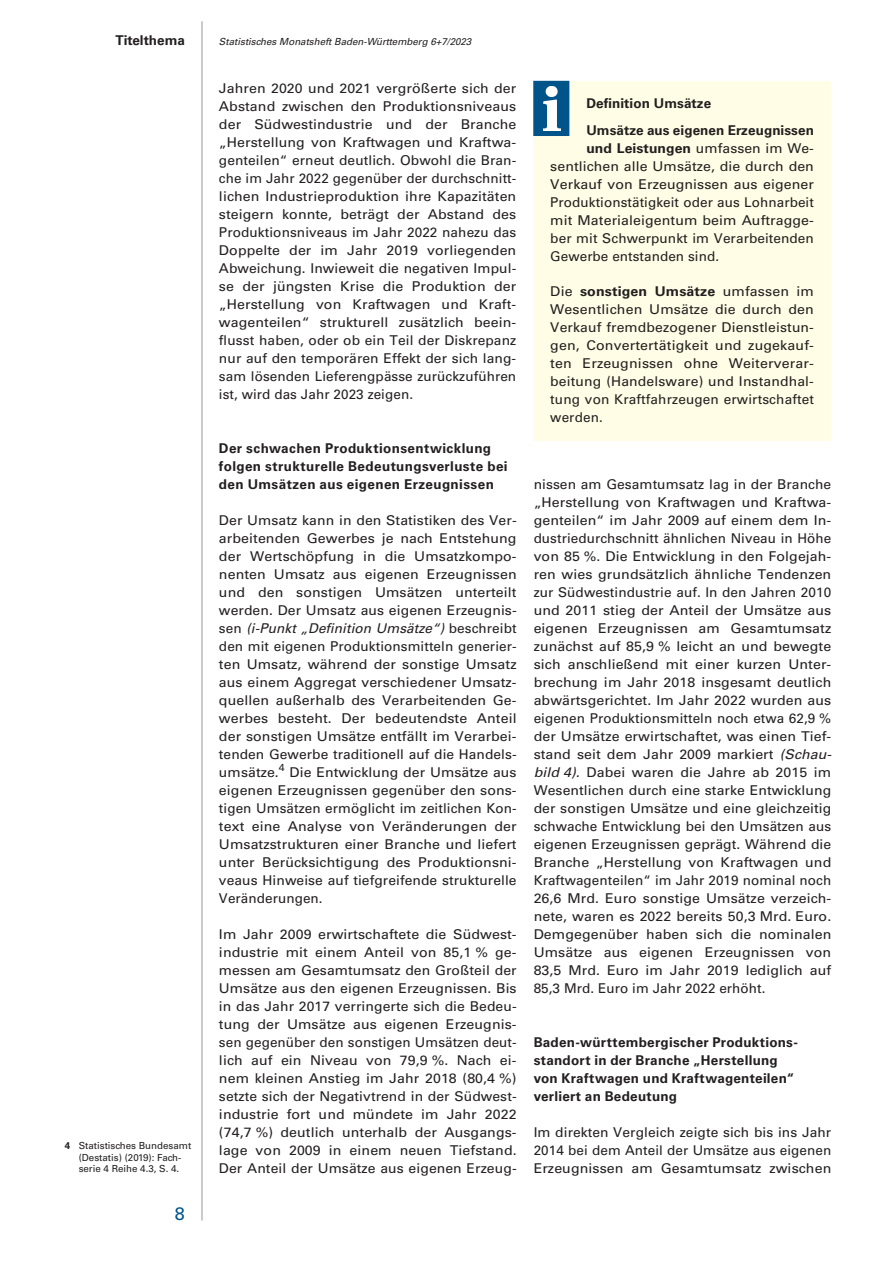
<style>
.page{position:relative;width:893px;height:1263px;background:#fff}
.page>*{position:absolute;margin:0;border:0;box-sizing:border-box;transform-origin:0 0}
.t1{font:18px "Univers";color:#01548a}
.Fließtext{font:13.5px/18px "Univers";letter-spacing:.005em;color:#231f20;text-align:justify;scale:1.05 1}
.Fließtext-2{font:13.5px/18px "Univers";letter-spacing:.005em;color:#231f20;text-align:justify}
.Fließtext-3{font:13.5px/18px "Univers";letter-spacing:.005em;color:#231f20;text-align:justify;scale:1.04 1}
.Kapitelzwischenübers{font:700 13.5px/18px "Univers";letter-spacing:.02em;color:#231f20}
.Fließtext-4{font:700 13.5px "Univers";letter-spacing:.005em;color:#231f20}
.Kapitelzwischenübers-2{font:700 13.5px "Univers";color:#231f20}
.t2{font:9.75px/11.7px "Univers";color:#231f20;text-align:center}
.t3{font:italic 9.75px "Univers";color:#231f20}
.s1{font-weight:700}
.s2{font-style:italic}
.s3{font-weight:400}
</style>
<div class="page">
<hr style="left:202px;top:21px;width:1px;height:1199px;background:#939598">
<div style="left:533px;top:81px;width:298px;height:360px;background:#fffde5"></div>
<div style="left:533px;top:81px;width:36px;height:55px;background:#01548a;border:2px solid #01548a"></div>
<img style="left:543px;top:86px;width:17px;height:44px">
<p class="Kapitelzwischenübers-2" style="left:115px;top:32px;width:71px">Titelthema</p>
<p class="t3" style="left:219px;top:35px;width:254px">Statistisches Monatsheft Baden-Württemberg 6+7/2023</p>
<p class="t2" style="left:65px;top:1140px;width:128px"><span class="s1">4</span> Statistisches Bundesamt (Destatis) (2019): Fach‑ serie 4 Reihe 4.3, S. 4.</p>
<h1 class="t1" style="left:175px;top:1203px;width:12px">8</h1>
<p class="Fließtext" style="left:219px;top:79px;width:285px">Jahren 2020 und 2021 vergrößerte sich der Abstand zwischen den Produktionsniveaus der Südwestindustrie und der Branche „Herstellung von Kraftwagen und Kraftwa‑ genteilen“ erneut deutlich. Obwohl die Bran‑ che im Jahr 2022 gegenüber der durchschnitt‑ lichen Industrieproduktion ihre Kapazitäten steigern konnte, beträgt der Abstand des Produktionsniveaus im Jahr 2022 nahezu das Doppelte der im Jahr 2019 vorliegenden Abweichung. Inwieweit die negativen Impul‑ se der jüngsten Krise die Produktion der „Herstellung von Kraftwagen und Kraft‑ wagenteilen“ strukturell zusätzlich beein‑ flusst haben, oder ob ein Teil der Diskrepanz nur auf den temporären Effekt der sich lang‑ sam lösenden Lieferengpässe zurückzuführen ist, wird das Jahr 2023 zeigen.</p>
<p class="Kapitelzwischenübers" style="left:219px;top:439px;width:290px">Der schwachen Produktionsentwicklung folgen strukturelle Bedeutungsverluste bei den Umsätzen aus eigenen Erzeugnissen</p>
<p class="Fließtext-3" style="left:219px;top:511px;width:288px">Der Umsatz kann in den Statistiken des Ver‑ arbeitenden Gewerbes je nach Entstehung der Wertschöpfung in die Umsatzkompo‑ nenten Umsatz aus eigenen Erzeugnissen und den sonstigen Umsätzen unterteilt werden. Der Umsatz aus eigenen Erzeugnis‑ sen <span class="s2">(i-Punkt „Definition Umsätze“)</span> beschreibt den mit eigenen Produktionsmitteln generier‑ ten Umsatz, während der sonstige Umsatz aus einem Aggregat verschiedener Umsatz‑ quellen außerhalb des Verarbeitenden Ge‑ werbes besteht. Der bedeutendste Anteil der sonstigen Umsätze entfällt im Verarbei‑ tenden Gewerbe traditionell auf die Handels‑ umsätze.<sup>4</sup> Die Entwicklung der Umsätze aus eigenen Erzeugnissen gegenüber den sons‑ tigen Umsätzen ermöglicht im zeitlichen Kon‑ text eine Analyse von Veränderungen der Umsatzstrukturen einer Branche und liefert unter Berücksichtigung des Produktionsni‑ veaus Hinweise auf tiefgreifende strukturelle Veränderungen.</p>
<p class="Fließtext" style="left:219px;top:925px;width:285px">Im Jahr 2009 erwirtschaftete die Südwest‑ industrie mit einem Anteil von 85,1 % ge‑ messen am Gesamtumsatz den Großteil der Umsätze aus den eigenen Erzeugnissen. Bis in das Jahr 2017 verringerte sich die Bedeu‑ tung der Umsätze aus eigenen Erzeugnis‑ sen gegenüber den sonstigen Umsätzen deut‑ lich auf ein Niveau von 79,9 %. Nach ei‑ nem kleinen Anstieg im Jahr 2018 (80,4 %) setzte sich der Negativtrend in der Südwest‑ industrie fort und mündete im Jahr 2022 (74,7 %) deutlich unterhalb der Ausgangs‑ lage von 2009 in einem neuen Tiefstand.<br>Der Anteil der Umsätze aus eigenen Erzeug‑</p>
<p class="Fließtext-4" style="left:586px;top:96px;width:126px">Definition Umsätze</p>
<p class="Fließtext-4" style="left:586px;top:122px;width:229px">Umsätze aus eigenen Erzeugnissen</p>
<p class="Fließtext-4" style="left:586px;top:140px;width:229px">und Leistungen <span class="s3">umfassen im We‑</span></p>
<p class="Fließtext" style="left:550px;top:157px;width:253px">sentlichen alle Umsätze, die durch den</p>
<p class="Fließtext" style="left:550px;top:175px;width:253px">Verkauf von Erzeugnissen aus eigener</p>
<p class="Fließtext-2" style="left:550px;top:193px;width:265px">Produktionstätigkeit oder aus Lohnarbeit</p>
<p class="Fließtext" style="left:550px;top:211px;width:253px">mit Materialeigentum beim Auftragge‑</p>
<p class="Fließtext-2" style="left:550px;top:229px;width:265px">ber mit Schwerpunkt im Verarbeitenden</p>
<p class="Fließtext-2" style="left:550px;top:247px;width:170px">Gewerbe entstanden sind.</p>
<p class="Fließtext" style="left:550px;top:282px;width:253px">Die <span class="s1">sonstigen Umsätze</span> umfassen im Wesentlichen Umsätze die durch den Verkauf fremdbezogener Dienstleistun‑ gen, Convertertätigkeit und zugekauf‑ ten Erzeugnissen ohne Weiterverar‑ beitung (Handelsware) und Instandhal‑ tung von Kraftfahrzeugen erwirtschaftet werden.</p>
<p class="Fließtext-2" style="left:534px;top:475px;width:299px">nissen am Gesamtumsatz lag in der Branche „Herstellung von Kraftwagen und Kraftwa‑ genteilen“ im Jahr 2009 auf einem dem In‑ dustriedurchschnitt ähnlichen Niveau in Höhe von 85 %. Die Entwicklung in den Folgejah‑ ren wies grundsätzlich ähnliche Tendenzen zur Südwestindustrie auf. In den Jahren 2010 und 2011 stieg der Anteil der Umsätze aus eigenen Erzeugnissen am Gesamtumsatz zunächst auf 85,9 % leicht an und bewegte sich anschließend mit einer kurzen Unter‑ brechung im Jahr 2018 insgesamt deutlich abwärtsgerichtet. Im Jahr 2022 wurden aus eigenen Produktionsmitteln noch etwa 62,9 % der Umsätze erwirtschaftet, was einen Tief‑ stand seit dem Jahr 2009 markiert <span class="s2">(Schau‑ bild 4).</span> Dabei waren die Jahre ab 2015 im Wesentlichen durch eine starke Entwicklung der sonstigen Umsätze und eine gleichzeitig schwache Entwicklung bei den Umsätzen aus eigenen Erzeugnissen geprägt. Während die Branche „Herstellung von Kraftwagen und Kraftwagenteilen“ im Jahr 2019 nominal noch 26,6 Mrd. Euro sonstige Umsätze verzeich‑ nete, waren es 2022 bereits 50,3 Mrd. Euro.<br>Demgegenüber haben sich die nominalen Umsätze aus eigenen Erzeugnissen von 83,5 Mrd. Euro im Jahr 2019 lediglich auf 85,3 Mrd. Euro im Jahr 2022 erhöht.</p>
<p class="Kapitelzwischenübers" style="left:534px;top:1033px;width:266px">Baden-württembergischer Produktions&shy;standort in der Branche „Herstellung von Kraftwagen und Kraftwagenteilen“ verliert an Bedeutung</p>
<p class="Fließtext-2" style="left:534px;top:1123px;width:299px">Im direkten Vergleich zeigte sich bis ins Jahr 2014 bei dem Anteil der Umsätze aus eigenen Erzeugnissen am Gesamtumsatz zwischen</p>
</div>
